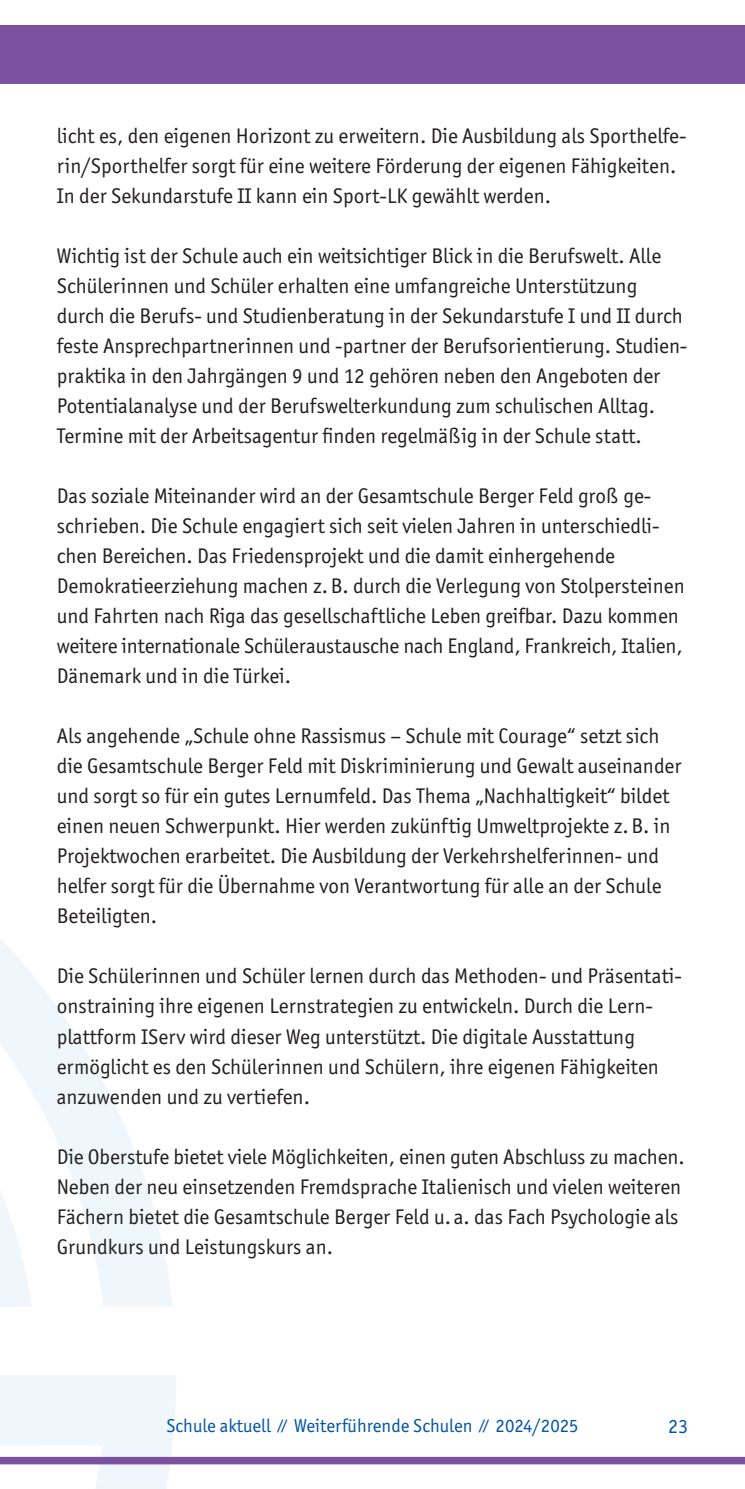
<style>
.page{position:relative;width:745px;height:1489px;background:#fff}
.page>*{position:absolute;margin:0;border:0;box-sizing:border-box;transform-origin:0 0}
.t1{font:21.25px/30px "Officina Sans ITC Std";color:#231f20}
.t2{font:20px "Officina Sans ITC Std";color:#0154a6}
.t3{font:18.75px "Officina Sans ITC Std";color:#0154a6}
</style>
<div class="page">
<svg style="left:0;top:939px;width:176px;height:549px"></svg>
<div style="left:0;top:25px;width:744px;height:58px;background:#7c51a1"></div>
<div style="left:0;top:1456px;width:744px;height:8px;background:#7c51a1"></div>
<p class="t1" style="left:57px;top:123px;width:631px">licht es, den eigenen Horizont zu erweitern. Die Ausbildung als Sporthelfe&shy;rin/Sporthelfer sorgt für eine weitere Förderung der eigenen Fähigkeiten.<br>In der Sekundarstufe II kann ein Sport-LK gewählt werden.</p>
<p class="t1" style="left:57px;top:243px;width:631px">Wichtig ist der Schule auch ein weitsichtiger Blick in die Berufswelt. Alle Schülerinnen und Schüler erhalten eine umfangreiche unterstützung durch die Berufs- und Studienberatung in der Sekundarstufe I und II durch feste Ansprechpartnerinnen und -partner der Berufsorientierung. Studien&shy;praktika in den Jahrgängen 9 und 12 gehören neben den Angeboten der Potentialanalyse und der Berufswelterkundung zum schulischen Alltag.<br>Termine mit der Arbeitsagentur finden regelmäßig in der Schule statt.</p>
<p class="t1" style="left:57px;top:483px;width:629px">Das soziale Miteinander wird an der Gesamtschule Berger Feld groß ge&shy;schrieben. Die Schule engagiert sich seit vielen Jahren in unterschiedli&shy;chen Bereichen. Das Friedensprojekt und die damit einhergehende Demokratieerziehung machen z.B. durch die Verlegung von Stolpersteinen und Fahrten nach Riga das gesellschaftliche Leben greifbar. Dazu kommen weitere internationale Schüleraustausche nach England, Frankreich, Italien, Dänemark und in die Türkei.</p>
<p class="t1" style="left:57px;top:723px;width:626px">Als angehende „Schule ohne Rassismus – Schule mit Courage“ setzt sich die Gesamtschule Berger Feld mit Diskriminierung und Gewalt auseinander und sorgt so für ein gutes Lernumfeld. Das Thema „nachhaltigkeit“ bildet einen neuen Schwerpunkt. Hier werden zukünftig umweltprojekte z.B. in Projektwochen erarbeitet. Die Ausbildung der Verkehrshelferinnen- und helfer sorgt für die Übernahme von Verantwortung für alle an der Schule Beteiligten.</p>
<p class="t1" style="left:57px;top:963px;width:626px">Die Schülerinnen und Schüler lernen durch das Methoden- und Präsentati&shy;onstraining ihre eigenen Lernstrategien zu entwickeln. Durch die Lern&shy;plattform IServ wird dieser Weg unterstützt. Die digitale Ausstattung ermöglicht es den Schülerinnen und Schülern, ihre eigenen Fähigkeiten anzuwenden und zu vertiefen.</p>
<p class="t1" style="left:57px;top:1143px;width:629px">Die Oberstufe bietet viele Möglichkeiten, einen guten Abschluss zu machen. neben der neu einsetzenden Fremdsprache Italienisch und vielen weiteren Fächern bietet die Gesamtschule Berger Feld u. a. das Fach Psychologie als Grundkurs und Leistungskurs an.</p>
<p class="t3" style="left:166px;top:1418px;width:413px">Schule aktuell ⁄⁄ Weiterführende Schulen ⁄⁄ 2024/2025</p>
<p class="t2" style="left:667px;top:1418px;width:21px">23</p>
</div>
